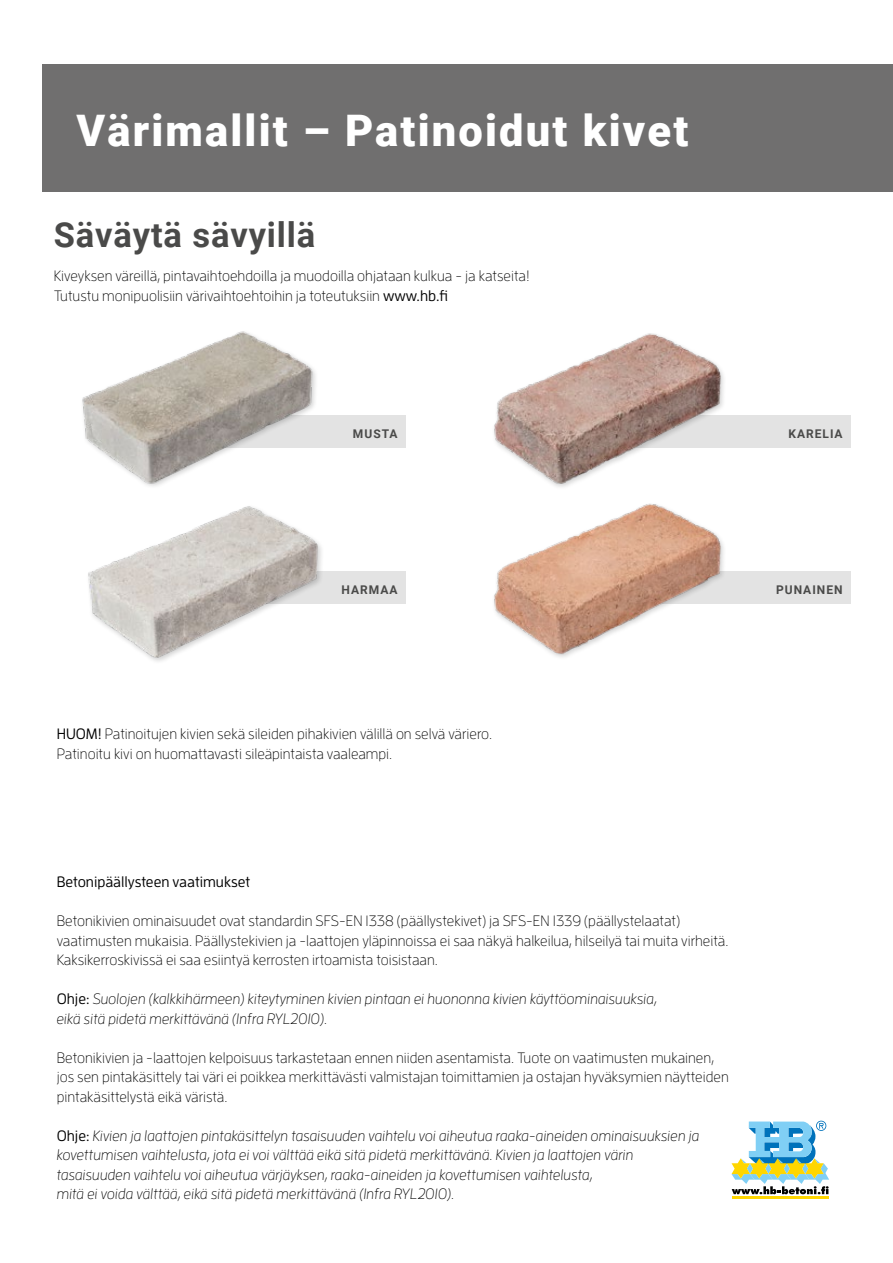
<style>
.page{position:relative;width:893px;height:1263px;background:#fff}
.page>*{position:absolute;margin:0;border:0;box-sizing:border-box;transform-origin:0 0}
.t1{font:900 43.5px "Roboto";letter-spacing:.05em;color:#fff}
.t2{font:700 34.5px "Roboto";letter-spacing:.025em;color:#4a4a49}
.t3{font:300 15px/19.5px "Enzo OT";color:#000}
.t4{font:italic 300 15px/19.5px "Enzo OT";color:#000}
.t5{font:500 15px "Enzo OT";color:#000}
.t6{font:700 12px "Roboto";letter-spacing:.085em;color:#4a4a49}
.s1{font-weight:500}
.s2{font-weight:500;font-style:normal}
</style>
<div class="page">
<div style="left:130px;top:415px;width:276px;height:33px;background:#e3e3e3"></div>
<div style="left:575px;top:571px;width:276px;height:33px;background:#e3e3e3"></div>
<div style="left:575px;top:415px;width:276px;height:33px;background:#e3e3e3"></div>
<div style="left:130px;top:571px;width:276px;height:33px;background:#e3e3e3"></div>
<img style="left:82px;top:331px;width:234px;height:135px">
<img style="left:494px;top:541px;width:230px;height:117px">
<img style="left:88px;top:466px;width:234px;height:196px">
<img style="left:494px;top:333px;width:230px;height:208px">
<div style="left:43px;top:64px;width:850px;height:127px;background:#706f6f"></div>
<hr style="left:732px;top:1196px;width:97px;height:3px;background:#ffd600">
<svg style="left:731px;top:1121px;width:98px;height:73px"></svg>
<h1 class="t1" style="left:77px;top:100px;width:613px">Värimallit – Patinoidut kivet</h1>
<h2 class="t2" style="left:54px;top:211px;width:263px">Säväytä sävyillä</h2>
<p class="t3" style="left:54px;top:266px;width:477px">Kiveyksen väreillä, pintavaihtoehdoilla ja muodoilla ohjataan kulkua - ja katseita!<br>Tutustu monipuolisiin värivaihtoehtoihin ja toteutuksiin <span class="s1">www.hb.fi</span></p>
<p class="t6" style="left:353px;top:426px;width:46px">MUSTA</p>
<p class="t6" style="left:788px;top:426px;width:56px">KARELIA</p>
<p class="t6" style="left:341px;top:581px;width:58px">HARMAA</p>
<p class="t6" style="left:776px;top:581px;width:68px">PUNAINEN</p>
<p class="t3" style="left:57px;top:724px;width:437px"><span class="s1">HUOM!</span> Patinoitujen kivien sekä sileiden pihakivien välillä on selvä väriero.<br>Patinoitu kivi on huomattavasti sileäpintaista vaaleampi.</p>
<p class="t5" style="left:57px;top:873px;width:195px">Betonipäällysteen vaatimukset</p>
<p class="t3" style="left:57px;top:911px;width:673px">Betonikivien ominaisuudet ovat standardin SFS-EN 1338 (päällystekivet) ja SFS-EN 1339 (päällystelaatat) vaatimusten mukaisia. Päällystekivien ja -laattojen yläpinnoissa ei saa näkyä halkeilua, hilseilyä tai muita virheitä.<br>Kaksikerroskivissä ei saa esiintyä kerrosten irtoamista toisistaan.</p>
<p class="t4" style="left:57px;top:989px;width:602px"><span class="s2">Ohje:</span> Suolojen (kalkkihärmeen) kiteytyminen kivien pintaan ei huononna kivien käyttöominaisuuksia, eikä sitä pidetä merkittävänä (Infra RYL2010).</p>
<p class="t3" style="left:57px;top:1047px;width:673px">Betonikivien ja -laattojen kelpoisuus tarkastetaan ennen niiden asentamista. Tuote on vaatimusten mukainen, jos sen pintakäsittely tai väri ei poikkea merkittävästi valmistajan toimittamien ja ostajan hyväksymien näytteiden pintakäsittelystä eikä väristä.</p>
<p class="t4" style="left:57px;top:1125px;width:644px"><span class="s2">Ohje:</span> Kivien ja laattojen pintakäsittelyn tasaisuuden vaihtelu voi aiheutua raaka-aineiden ominaisuuksien ja kovettumisen vaihtelusta, jota ei voi välttää eikä sitä pidetä merkittävänä. Kivien ja laattojen värin tasaisuuden vaihtelu voi aiheutua värjäyksen, raaka-aineiden ja kovettumisen vaihtelusta,<br>mitä ei voida välttää, eikä sitä pidetä merkittävänä (Infra RYL2010).</p>
</div>
